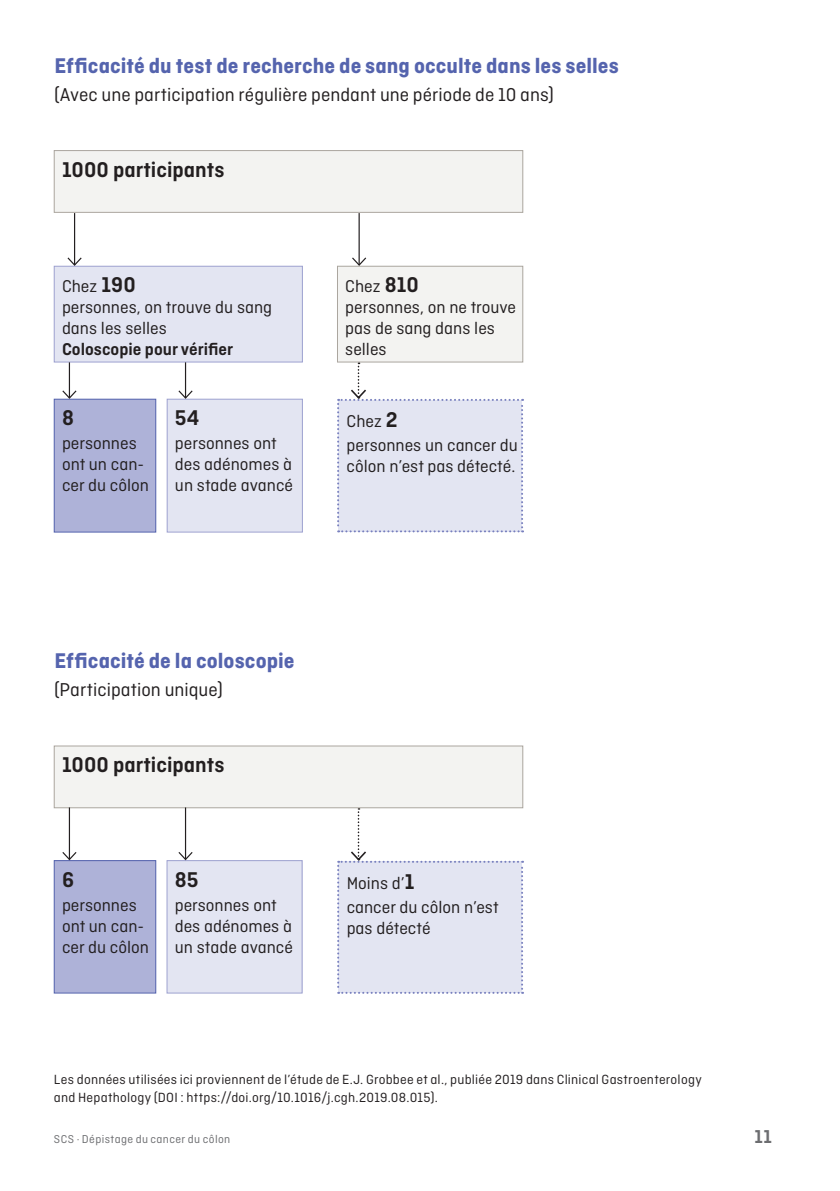
<style>
.page{position:relative;width:840px;height:1191px;background:#fff}
.page>*{position:absolute;margin:0;border:0;box-sizing:border-box;transform-origin:0 0}
.t1{font:700 22.4px "Ciutadella";color:#5564ae}
.t2{font:600 22.4px "Ciutadella";color:#231f20}
.t3{font:19.6px "Ciutadella";color:#231f20}
.t4{font:600 19.6px "Ciutadella";color:#6c6d70}
.t5{font:18px/21px "Ciutadella";color:#231f20}
.t6{font:600 18px "Ciutadella";color:#231f20}
.t7{font:14px/18px "Ciutadella";letter-spacing:.02em;color:#231f20}
.t8{font:12px "Ciutadella";letter-spacing:.03em;color:#6c6d70}
.s1{font-weight:600;font-size:22.4px}
</style>
<div class="page">
<div style="left:54px;top:150px;width:469px;height:63px;background:#f3f3f1"></div>
<hr style="left:74px;top:213px;width:1px;height:52px;background:#231f20">
<svg style="left:54px;top:256px;width:249px;height:107px;background:#e3e5f2"></svg>
<hr style="left:358px;top:213px;width:1px;height:52px;background:#231f20">
<hr style="left:69px;top:362px;width:1px;height:36px;background:#231f20">
<svg style="left:54px;top:389px;width:102px;height:144px;background:#afb4d8"></svg>
<hr style="left:185px;top:362px;width:1px;height:36px;background:#231f20">
<svg style="left:166px;top:389px;width:137px;height:144px;background:#e2e4f1"></svg>
<svg style="left:337px;top:256px;width:186px;height:276px"></svg>
<svg style="left:54px;top:745px;width:469px;height:248px"></svg>
<p class="t1" style="left:54px;top:53px;width:565px">Efficacité du test de recherche de sang occulte dans les selles</p>
<p class="t3" style="left:54px;top:83px;width:501px">(Avec une participation régulière pendant une période de 10 ans)</p>
<p class="t2" style="left:62px;top:157px;width:164px">1000 participants</p>
<p class="t5" style="left:62px;top:276px;width:211px">Chez <span class="s1">190<br></span>personnes, on trouve du sang dans les selles</p>
<p class="t6" style="left:62px;top:339px;width:172px">Coloscopie pour vérifier</p>
<p class="t2" style="left:62px;top:405px;width:13px">8</p>
<p class="t5" style="left:62px;top:433px;width:88px">personnes ont un can&shy;cer du côlon</p>
<p class="t2" style="left:175px;top:405px;width:26px">54</p>
<p class="t5" style="left:175px;top:433px;width:119px">personnes ont des adénomes à un stade avancé</p>
<p class="t5" style="left:345px;top:276px;width:172px">Chez <span class="s1">810<br></span>personnes, on ne trouve pas de sang dans les selles</p>
<p class="t5" style="left:346px;top:409px;width:173px;line-height:24px">Chez <span class="s1">2<br></span>personnes un cancer du</p>
<p class="t5" style="left:346px;top:455px;width:170px">côlon n’est pas détecté.</p>
<p class="t1" style="left:54px;top:648px;width:241px">Efficacité de la coloscopie</p>
<p class="t3" style="left:54px;top:679px;width:170px">(Participation unique)</p>
<p class="t2" style="left:62px;top:752px;width:164px">1000 participants</p>
<p class="t2" style="left:62px;top:866px;width:14px">6</p>
<p class="t5" style="left:62px;top:894px;width:88px">personnes ont un can&shy;cer du côlon</p>
<p class="t2" style="left:175px;top:866px;width:25px">85</p>
<p class="t5" style="left:175px;top:894px;width:119px">personnes ont des adénomes à un stade avancé</p>
<p class="t5" style="left:346px;top:870px;width:153px;line-height:24px">Moins d’<span class="s1">1<br></span>cancer du côlon n’est</p>
<p class="t5" style="left:346px;top:917px;width:85px">pas détecté</p>
<p class="t7" style="left:54px;top:1070px;width:649px">Les données utilisées ici proviennent de l’étude de E.J. Grobbee et al., publiée 2019 dans Clinical Gastroenterology and Hepathology (DOI : https://doi.org/10.1016/j.cgh.2019.08.015).</p>
<p class="t8" style="left:54px;top:1132px;width:178px">SCS · Dépistage du cancer du côlon</p>
<p class="t4" style="left:754px;top:1125px;width:19px">11</p>
</div>
